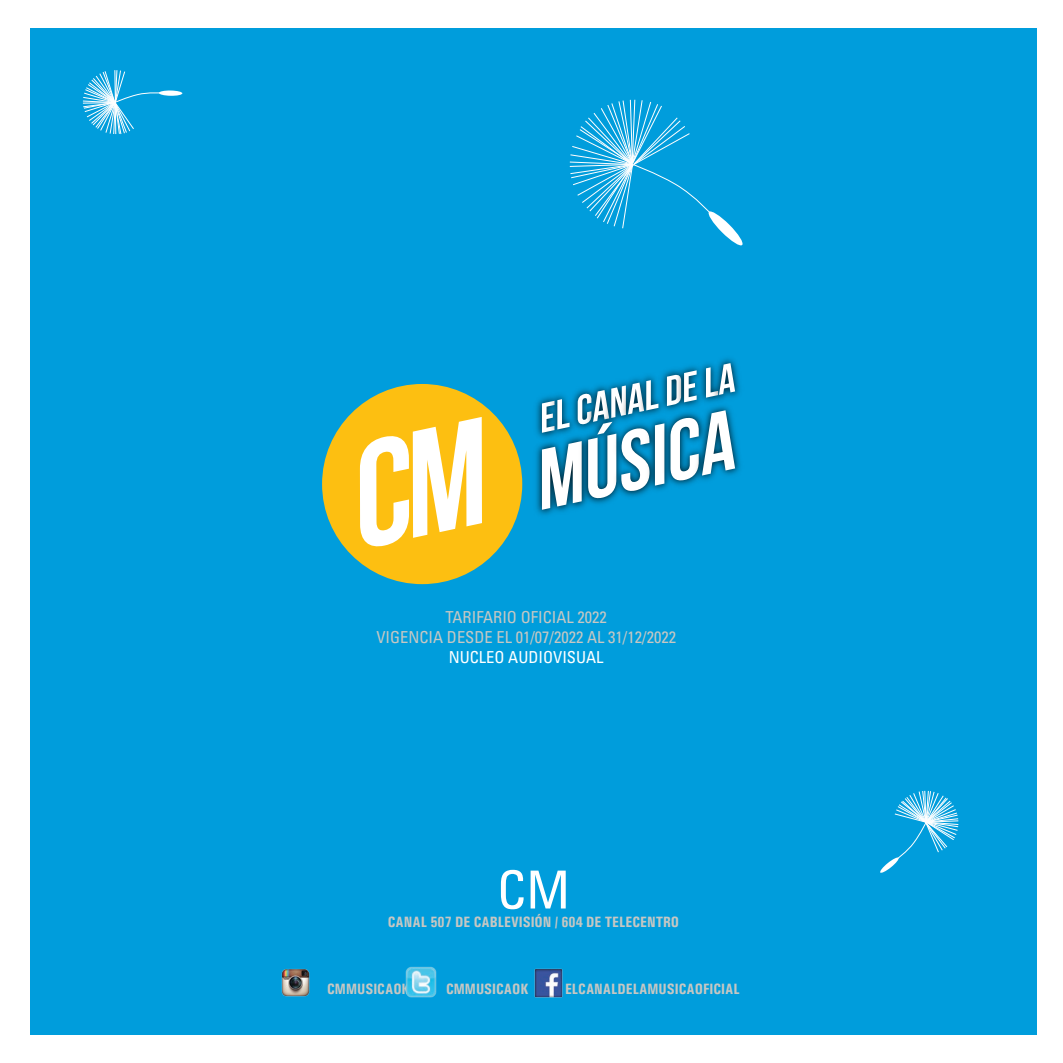
<style>
.page{position:relative;width:1063px;height:1063px;background:#fff}
.page>*{position:absolute;margin:0;border:0;box-sizing:border-box;transform-origin:0 0}
.t1{font:condensed 52.5px "Univers LT Std";color:#fff}
.t2{font:condensed 16.5px/19.8px "Univers LT Std";color:#c7c7c3;text-align:center}
.t3{font:condensed 16.5px "Univers LT Std";color:#fff}
.t4{font:700 condensed 15px "Univers";color:#c7c7c3}
</style>
<div class="page">
<div style="left:31px;top:28px;width:1006px;height:1007px;background:#009ddc"></div>
<svg style="left:569px;top:99px;width:174px;height:147px"></svg>
<svg style="left:880px;top:791px;width:79px;height:82px"></svg>
<svg style="left:83px;top:70px;width:78px;height:64px"></svg>
<div style="left:159px;top:90px;width:23px;height:6px;background:#fff;border-radius:50%"></div>
<div style="left:322px;top:384px;width:200px;height:200px;background:#fdbf11;border-radius:50%"></div>
<svg style="left:360px;top:417px;width:122px;height:130px"></svg>
<img style="left:536px;top:398px;width:6px;height:33px">
<img style="left:719px;top:358px;width:21px;height:39px">
<img style="left:536px;top:431px;width:30px;height:84px">
<img style="left:735px;top:436px;width:5px;height:38px">
<svg style="left:542px;top:363px;width:193px;height:147px"></svg>
<img style="left:534px;top:968px;width:29px;height:30px">
<img style="left:405px;top:966px;width:32px;height:31px">
<img style="left:282px;top:968px;width:28px;height:28px">
<p class="t2" style="left:376px;top:607px;width:301px">TARIFARIO OFICIAL 2022<br>VIGENCIA DESDE EL 01/07/2022 AL 31/12/2022</p>
<p class="t3" style="left:449px;top:647px;width:156px">NUCLEO AUDIOVISUAL</p>
<h1 class="t1" style="left:497px;top:857px;width:74px">CM</h1>
<p class="t4" style="left:388px;top:912px;width:293px">CANAL 507 DE CABLEVISIÓN / 604 DE TELECENTRO</p>
<p class="t4" style="left:327px;top:980px;width:47px">CMMUSICAO</p>
<p class="t4" style="left:402px;top:980px;width:10px">K</p>
<p class="t4" style="left:446px;top:980px;width:47px">CMMUSICAO</p>
<p class="t4" style="left:521px;top:980px;width:10px">K</p>
<p class="t4" style="left:565px;top:980px;width:9px">ELCANALDELA</p>
<p class="t4" style="left:647px;top:980px;width:28px">MUSICAO</p>
<p class="t4" style="left:703px;top:980px;width:14px">FICIAL</p>
</div>
